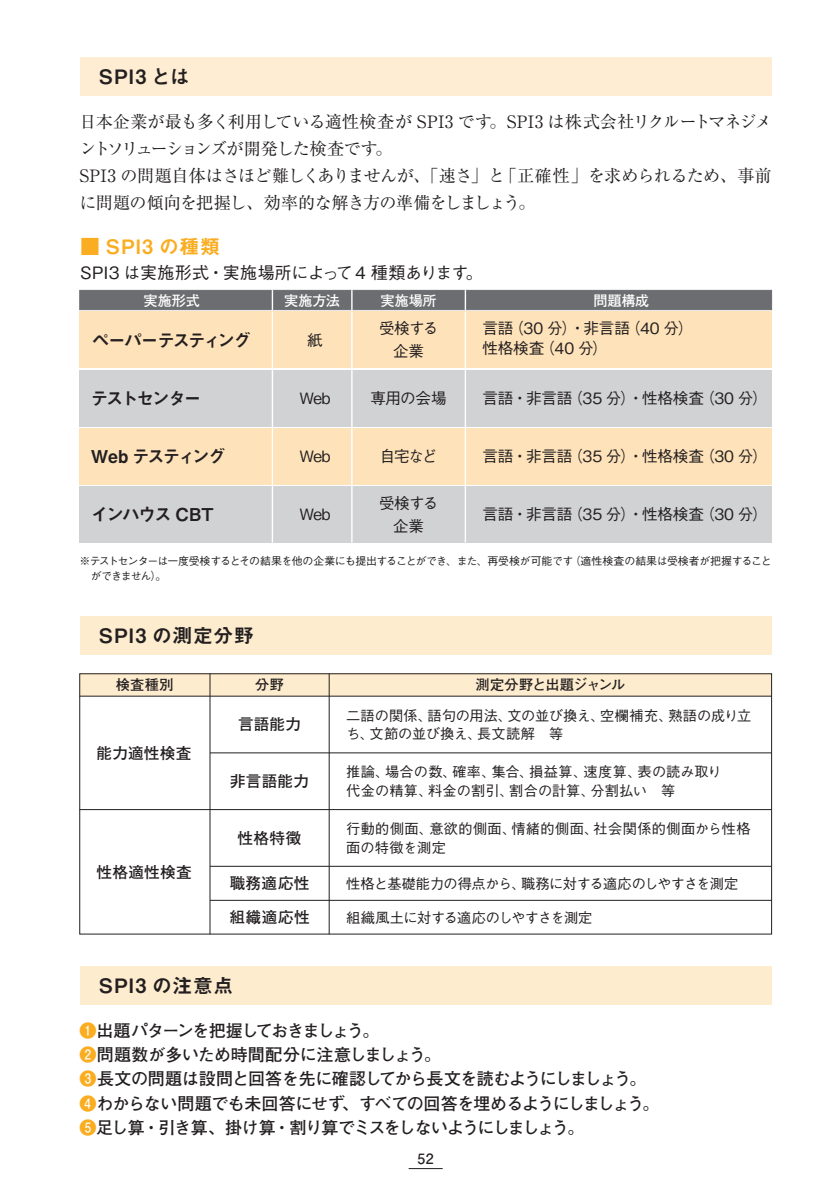
<style>
.page{position:relative;width:840px;height:1191px;background:#fff}
.page>*{position:absolute;margin:0;border:0;box-sizing:border-box;transform-origin:0 0}
.t1{font:19.8px "Midashi Go Pro MB31";letter-spacing:.055em;color:#231f20}
.t2{font:19.8px "Midashi Go Pro MB31";letter-spacing:.055em;color:#faad21}
.t3{font:17.8px "Midashi Go Pro MB31";letter-spacing:-.11em;color:#231f20}
.t4{font:700 17px/24.2px "Futo Go B101 Pro";letter-spacing:-.055em;color:#231f20}
.t5{font:17px/27px "Ryumin Pro";letter-spacing:-.04em;color:#231f20}
.t6{font:500 17px "Gothic BBB Pro";letter-spacing:.01em;color:#231f20}
.t7{font:500 15.6px/22.6px "Gothic BBB Pro";letter-spacing:-.015em;color:#231f20;text-align:center}
.t8{font:700 15.6px/34px "Futo Go B101 Pro";letter-spacing:.02em;color:#231f20}
.t9{font:500 14.2px/18.4px "Gothic BBB Pro";letter-spacing:.005em;color:#231f20}
.t10{font:500 14.2px "Gothic BBB Pro";letter-spacing:-.035em;color:#231f20}
.t11{font:500 14.2px "Gothic BBB Pro";letter-spacing:-.04em;color:#231f20}
.t12{font:700 14.2px "Futo Go B101 Pro";letter-spacing:-.02em;color:#fff}
.t13{font:700 14.2px "Futo Go B101 Pro";letter-spacing:-.04em;color:#231f20}
.t14{font:700 14.2px "Futo Go B101 Pro";letter-spacing:.02em;color:#231f20}
.t15{font:500 11px/14.2px "Gothic BBB Pro";letter-spacing:-.04em;color:#231f20}
.s1{color:#faad21}
</style>
<div class="page">
<hr style="left:408px;top:1168px;width:34px;height:1px;background:#231f20">
<div style="left:79px;top:311px;width:692px;height:57px;background:#fee2b9"></div>
<div style="left:79px;top:370px;width:692px;height:56px;background:#d1d2d4"></div>
<div style="left:79px;top:428px;width:692px;height:56px;background:#fee2b9"></div>
<div style="left:79px;top:486px;width:692px;height:56px;background:#d1d2d4"></div>
<div style="left:80px;top:57px;width:690px;height:39px;background:#feedd2"></div>
<div style="left:80px;top:616px;width:690px;height:39px;background:#feeccf"></div>
<div style="left:80px;top:966px;width:690px;height:38px;background:#feeccf"></div>
<hr style="left:271px;top:311px;width:2px;height:231px;background:#fff">
<hr style="left:351px;top:311px;width:1px;height:231px;background:#fff">
<hr style="left:464px;top:311px;width:2px;height:231px;background:#fff">
<div style="left:79px;top:290px;width:692px;height:20px;background:#6c6d70"></div>
<hr style="left:271px;top:290px;width:2px;height:20px;background:#fff">
<svg style="left:351px;top:290px;width:1px;height:20px"></svg>
<hr style="left:464px;top:290px;width:2px;height:20px;background:#fff">
<div style="left:79px;top:673px;width:692px;height:23px;background:#feeccf"></div>
<hr style="left:209px;top:673px;width:1px;height:261px;background:#231f20">
<hr style="left:328px;top:673px;width:1px;height:261px;background:#231f20">
<hr style="left:79px;top:696px;width:692px;height:1px;background:#231f20">
<hr style="left:210px;top:752px;width:561px;height:1px;background:#231f20">
<hr style="left:79px;top:809px;width:692px;height:1px;background:#231f20">
<hr style="left:210px;top:866px;width:561px;height:1px;background:#231f20">
<hr style="left:210px;top:900px;width:561px;height:1px;background:#231f20">
<div style="left:79px;top:673px;width:692px;height:261px;border:1px solid #231f20"></div>
<p class="t1" style="left:99px;top:61px;width:92px">SPI3 とは</p>
<p class="t5" style="left:79px;top:107px;width:693px">日本企業が最も多く利用している適性検査が SPI3 です。SPI3 は株式会社リクルートマネジメントソリューションズが開発した検査です。<br>SPI3 の問題自体はさほど難しくありませんが、「速さ」と「正確性」を求められるため、事前に問題の傾向を把握し、効率的な解き方の準備をしましょう。</p>
<p class="t2" style="left:80px;top:231px;width:141px">■ SPI3 の種類</p>
<p class="t6" style="left:80px;top:259px;width:404px">SPI3 は実施形式・実施場所によって4 種類あります。</p>
<p class="t12" style="left:143px;top:289px;width:58px">実施形式</p>
<p class="t12" style="left:284px;top:289px;width:57px">実施方法</p>
<p class="t12" style="left:380px;top:289px;width:58px">実施場所</p>
<p class="t12" style="left:593px;top:289px;width:57px">問題構成</p>
<p class="t3" style="left:92px;top:326px;width:161px">ペーパーテスティング</p>
<p class="t7" style="left:307px;top:327px;width:17px">紙</p>
<p class="t7" style="left:379px;top:315px;width:61px">受検する企業</p>
<p class="t7" style="left:482px;top:316px;width:212px;line-height:19.8px;text-align:left">言語（30 分）・非言語（40 分）性格検査（40 分）</p>
<p class="t3" style="left:91px;top:384px;width:112px">テストセンター</p>
<p class="t7" style="left:299px;top:385px;width:32px">Web</p>
<p class="t7" style="left:370px;top:385px;width:78px">専用の会場</p>
<p class="t7" style="left:482px;top:385px;width:286px">言語・非言語（35 分）・性格検査（30 分）</p>
<p class="t3" style="left:91px;top:442px;width:137px">Web テスティング</p>
<p class="t7" style="left:299px;top:443px;width:32px">Web</p>
<p class="t7" style="left:379px;top:443px;width:59px">自宅など</p>
<p class="t7" style="left:482px;top:443px;width:286px">言語・非言語（35 分）・性格検査（30 分）</p>
<p class="t3" style="left:91px;top:500px;width:124px">インハウス CBT</p>
<p class="t7" style="left:299px;top:501px;width:32px">Web</p>
<p class="t7" style="left:379px;top:490px;width:61px">受検する企業</p>
<p class="t7" style="left:482px;top:501px;width:286px">言語・非言語（35 分）・性格検査（30 分）</p>
<p class="t15" style="left:91px;top:553px;width:682px;text-indent:-11px">※テストセンターは一度受検するとその結果を他の企業にも提出することができ、また、再受検が可能です（適性検査の結果は受検者が把握することができません）。</p>
<p class="t1" style="left:99px;top:620px;width:156px">SPI3 の測定分野</p>
<p class="t14" style="left:116px;top:673px;width:59px">検査種別</p>
<p class="t14" style="left:255px;top:673px;width:30px">分野</p>
<p class="t13" style="left:475px;top:673px;width:151px">測定分野と出題ジャンル</p>
<p class="t8" style="left:96px;top:734px;width:96px">能力適性検査</p>
<p class="t8" style="left:96px;top:853px;width:97px">性格適性検査</p>
<p class="t8" style="left:238px;top:705px;width:64px">言語能力</p>
<p class="t9" style="left:346px;top:704px;width:406px">二語の関係、語句の用法、文の並び換え、空欄補充、熟語の成り立ち、文節の並び換え、長文読解　等</p>
<p class="t8" style="left:230px;top:762px;width:80px">非言語能力</p>
<p class="t9" style="left:346px;top:761px;width:377px">推論、場合の数、確率、集合、損益算、速度算、表の読み取り代金の精算、料金の割引、割合の計算、分割払い　等</p>
<p class="t9" style="left:346px;top:818px;width:405px">行動的側面、意欲的側面、情緒的側面、社会関係的側面から性格面の特徴を測定</p>
<p class="t10" style="left:346px;top:872px;width:393px">性格と基礎能力の得点から、職務に対する適応のしやすさを測定</p>
<p class="t11" style="left:346px;top:906px;width:247px">組織風土に対する適応のしやすさを測定</p>
<p class="t8" style="left:237px;top:819px;width:65px">性格特徴</p>
<p class="t8" style="left:229px;top:864px;width:81px">職務適応性組織適応性</p>
<p class="t1" style="left:99px;top:970px;width:136px">SPI3 の注意点</p>
<p class="t4" style="left:79px;top:1016px;width:581px"><span class="s1">❶</span>出題パターンを把握しておきましょう。<br><span class="s1">❷</span>問題数が多いため時間配分に注意しましょう。<br><span class="s1">❸</span>長文の問題は設問と回答を先に確認してから長文を読むようにしましょう。<span class="s1">❹</span>わからない問題でも未回答にせず、すべての回答を埋めるようにしましょう。<span class="s1">❺</span>足し算・引き算、掛け算・割り算でミスをしないようにしましょう。</p>
<p class="t14" style="left:417px;top:1147px;width:18px">52</p>
</div>
